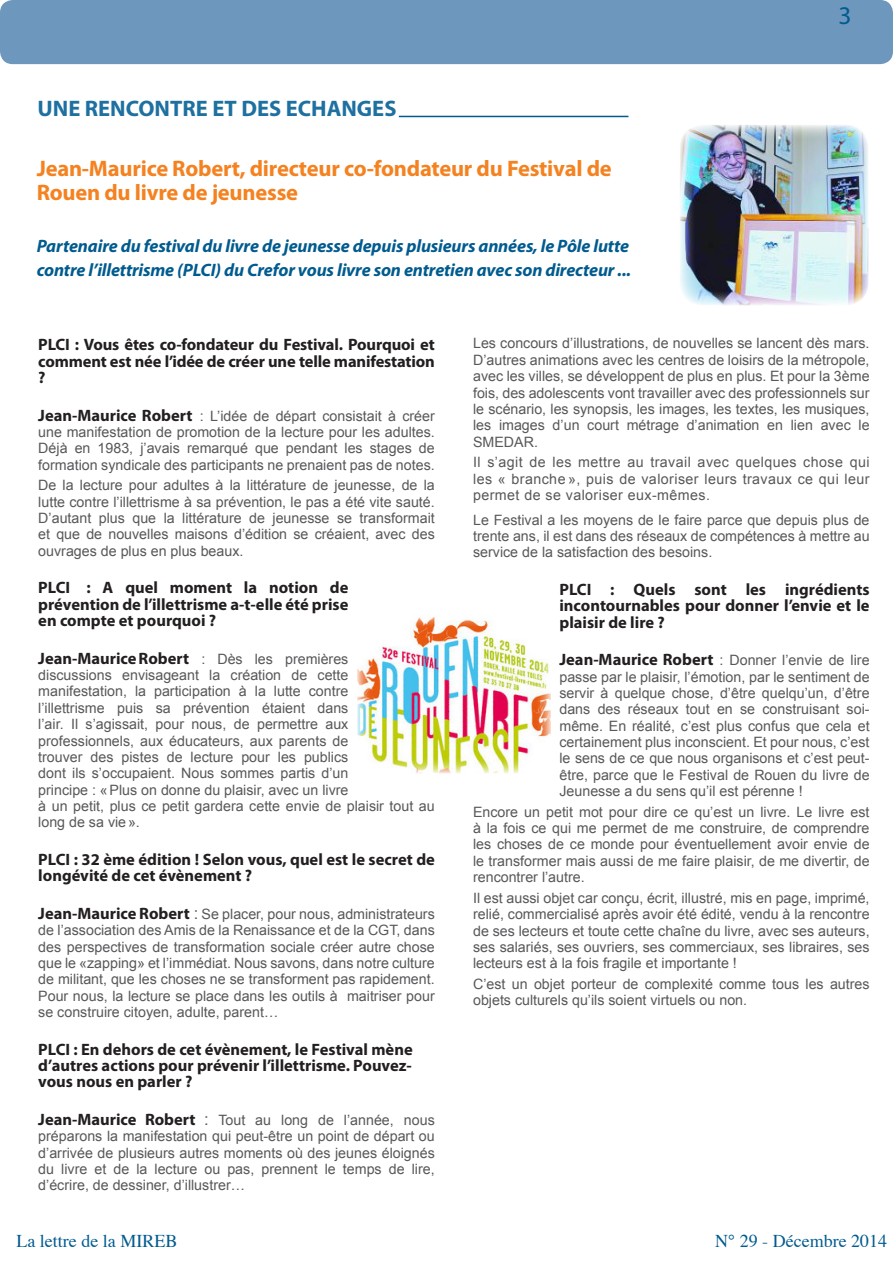
<style>
.page{position:relative;width:893px;height:1263px;background:#fff}
.page>*{position:absolute;margin:0;border:0;box-sizing:border-box;transform-origin:0 0}
.t1{font:25.5px "Myriad Pro";color:#005b8f}
.t2{font:700 22.5px/24px "Myriad Pro";letter-spacing:-.01em;color:#f58220}
.t3{font:700 22.5px "Myriad Pro";color:#1d70a0}
.t4{font:italic 700 18px/24px "Myriad Pro";letter-spacing:-.01em;color:#005b8f}
.t5{font:18px "Times";color:#005b8f}
.t6{font:700 16.5px/16.4px "Myriad Pro";color:#231f20;text-align:justify}
.t7{font:14.25px/16.4px "Arial";color:#57585a;text-align:justify}
.s1{font-family:"Myriad Pro";font-weight:700;font-size:16.5px;color:#231f20}
.s2{font-family:"Arial";font-weight:400;font-size:14.25px;color:#57585a}
.s3{font-size:16.5px}
</style>
<div class="page">
<div style="left:0;top:0;width:893px;height:64px;background:#6e97bd;border-radius:13px"></div>
<img style="left:357px;top:617px;width:194px;height:156px">
<img style="left:680px;top:125px;width:188px;height:181px">
<hr style="left:399px;top:116px;width:229px;height:1px;background:#005b8f">
<p class="t3" style="left:37px;top:94px;width:360px">UNE RENCONTRE ET DES ECHANGES</p>
<p class="t2" style="left:37px;top:156px;width:577px">Jean-Maurice Robert, directeur co-fondateur du Festival de<br>Rouen du livre de jeunesse</p>
<p class="t4" style="left:37px;top:233px;width:596px">Partenaire du festival du livre de jeunesse depuis plusieurs années, le Pôle lutte contre l’illettrisme (PLCI) du Crefor vous livre son entretien avec son directeur ...</p>
<h1 class="t1" style="left:838px;top:0;width:15px">3</h1>
<p class="t6" style="left:38px;top:336px;width:398px">PLCI : Vous êtes co-fondateur du Festival. Pourquoi et comment est née l’idée de créer une telle manifestation ?</p>
<p class="t7" style="left:38px;top:408px;width:398px"><span class="s1">Jean-Maurice Robert</span> : L’idée de départ consistait à créer une manifestation de promotion de la lecture pour les adultes.<br>Déjà en 1983, j’avais remarqué que pendant les stages de formation syndicale des participants ne prenaient pas de notes.</p>
<p class="t7" style="left:38px;top:477px;width:398px">De la lecture pour adultes à la littérature de jeunesse, de la lutte contre l’illettrisme à sa prévention, le pas a été vite sauté.<br>D’autant plus que la littérature de jeunesse se transformait et que de nouvelles maisons d’édition se créaient, avec des ouvrages de plus en plus beaux.</p>
<p class="t6" style="left:38px;top:579px;width:312px">PLCI : A quel moment la notion de prévention de l’illettrisme a-t-elle été prise en compte et pourquoi ?</p>
<p class="t6" style="left:38px;top:649px;width:312px">Jean-MauriceRobert <span class="s2">: Dès les premières</span></p>
<p class="t7" style="left:38px;top:667px;width:398px;text-align:left">discussions envisageant la création de cette manifestation, la participation à la lutte contre<br>l’illettrisme puis sa prévention étaient dans<br>l’air. Il s’agissait, pour nous, de permettre aux professionnels, aux éducateurs, aux parents de<br>trouver des pistes de lecture pour les publics<br>dont ils s’occupaient. Nous sommes partis d’un<br>principe : «Plus on donne du plaisir, avec un livre<br>à un petit, plus ce petit gardera cette envie de plaisir tout au long de sa vie».</p>
<p class="t6" style="left:38px;top:851px;width:398px">PLCI : 32 ème édition ! Selon vous, quel est le secret de longévité de cet évènement ?</p>
<p class="t7" style="left:38px;top:906px;width:398px"><span class="s1">Jean-Maurice Robert</span> <span class="s3">:</span> Se placer, pour nous, administrateurs de l’association des Amis de la Renaissance et de la CGT, dans des perspectives de transformation sociale créer autre chose que le «zapping» et l’immédiat. Nous savons, dans notre culture de militant, que les choses ne se transforment pas rapidement.<br>Pour nous, la lecture se place dans les outils à maitriser pour se construire citoyen, adulte, parent…</p>
<p class="t6" style="left:38px;top:1040px;width:376px">PLCI : En dehors de cet évènement, le Festival mène d’autres actions pour prévenir l’illettrisme. Pouvez&shy;vous nous en parler ?</p>
<p class="t7" style="left:38px;top:1112px;width:398px"><span class="s1">Jean-Maurice Robert</span> <span class="s3">:</span> Tout au long de l’année, nous préparons la manifestation qui peut-être un point de départ ou d’arrivée de plusieurs autres moments où des jeunes éloignés du livre et de la lecture ou pas, prennent le temps de lire, d’écrire, de dessiner, d’illustrer…</p>
<p class="t7" style="left:473px;top:335px;width:398px">Les concours d’illustrations, de nouvelles se lancent dès mars.<br>D’autres animations avec les centres de loisirs de la métropole, avec les villes, se développent de plus en plus. Et pour la 3ème fois, des adolescents vont travailler avec des professionnels sur le scénario, les synopsis, les images, les textes, les musiques, les images d’un court métrage d’animation en lien avec le SMEDAR.</p>
<p class="t7" style="left:473px;top:454px;width:398px">Il s’agit de les mettre au travail avec quelques chose qui les « branche », puis de valoriser leurs travaux ce qui leur permet de se valoriser eux-mêmes.</p>
<p class="t7" style="left:473px;top:512px;width:398px">Le Festival a les moyens de le faire parce que depuis plus de trente ans, il est dans des réseaux de compétences à mettre au service de la satisfaction des besoins.</p>
<p class="t6" style="left:559px;top:581px;width:312px">PLCI : Quels sont les ingrédients incontournables pour donner l’envie et le plaisir de lire ?</p>
<p class="t7" style="left:559px;top:652px;width:312px"><span class="s1">Jean-Maurice Robert</span> : Donner l’envie de lire passe par le plaisir, l’émotion, par le sentiment de servir à quelque chose, d’être quelqu’un, d’être dans des réseaux tout en se construisant soi&shy;même. En réalité, c’est plus confus que cela et certainement plus inconscient. Et pour nous, c’est le sens de ce que nous organisons et c’est peut&shy;être, parce que le Festival de Rouen du livre de Jeunesse a du sens qu’il est pérenne !</p>
<p class="t7" style="left:473px;top:804px;width:398px">Encore un petit mot pour dire ce qu’est un livre. Le livre est à la fois ce qui me permet de me construire, de comprendre les choses de ce monde pour éventuellement avoir envie de le transformer mais aussi de me faire plaisir, de me divertir, de rencontrer l’autre.</p>
<p class="t7" style="left:473px;top:890px;width:398px">Il est aussi objet car conçu, écrit, illustré, mis en page, imprimé, relié, commercialisé après avoir été édité, vendu à la rencontre de ses lecteurs et toute cette chaîne du livre, avec ses auteurs, ses salariés, ses ouvriers, ses commerciaux, ses libraires, ses lecteurs est à la fois fragile et importante !</p>
<p class="t7" style="left:473px;top:976px;width:398px">C’est un objet porteur de complexité comme tous les autres objets culturels qu’ils soient virtuels ou non.</p>
<p class="t5" style="left:16px;top:1224px;width:162px">La lettre de la MIREB</p>
<p class="t5" style="left:715px;top:1224px;width:174px">N° 29 - Décembre 2014</p>
</div>
